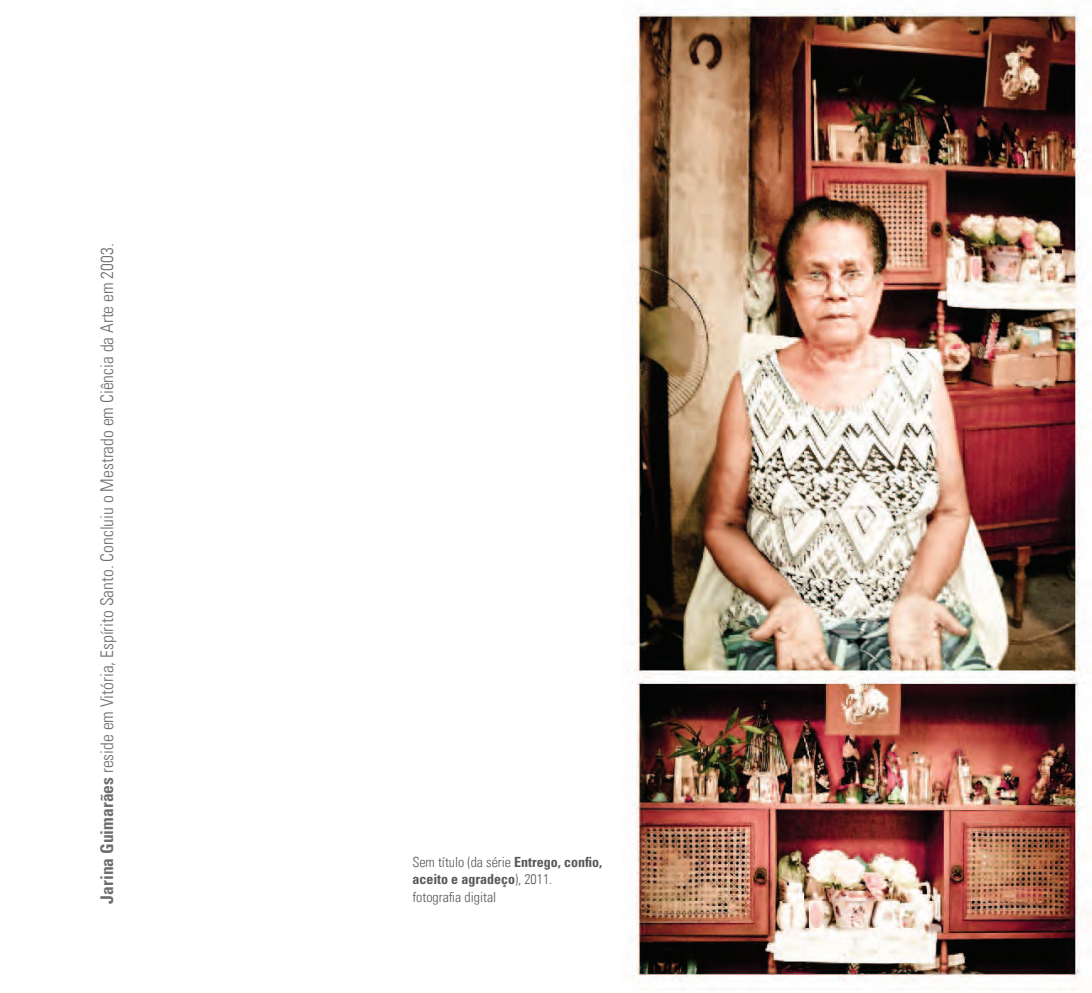
<style>
.page{position:relative;width:1092px;height:993px;background:#fff}
.page>*{position:absolute;margin:0;border:0;box-sizing:border-box;transform-origin:0 0}
.t1{font:300 condensed 17.5px "Univers LT";color:#6c6d70}
.t2{font:300 condensed 14px "Univers LT";color:#57585a}
.t3{font:700 condensed 14px "Univers LT Std";color:#57585a}
.s1{font-family:"Univers LT Std";font-weight:700}
.s2{font-family:"Univers LT";font-weight:300}
</style>
<div class="page">
<img style="left:631px;top:9px;width:457px;height:981px">
<p class="t1" style="left:97px;top:903px;width:661px;rotate:-90deg"><span class="s1">Jarina Guimarães</span> reside em Vitória, Espírito Santo. Concluiu o Mestrado em Ciência da Arte em 2003.</p>
<p class="t2" style="left:412px;top:853px;width:191px">Sem título (da série <span class="s1">Entrego, confio,</span></p>
<p class="t3" style="left:412px;top:870px;width:141px">aceito e agradeço<span class="s2">), 2011.</span></p>
<p class="t2" style="left:412px;top:888px;width:85px">fotografia digital</p>
</div>
